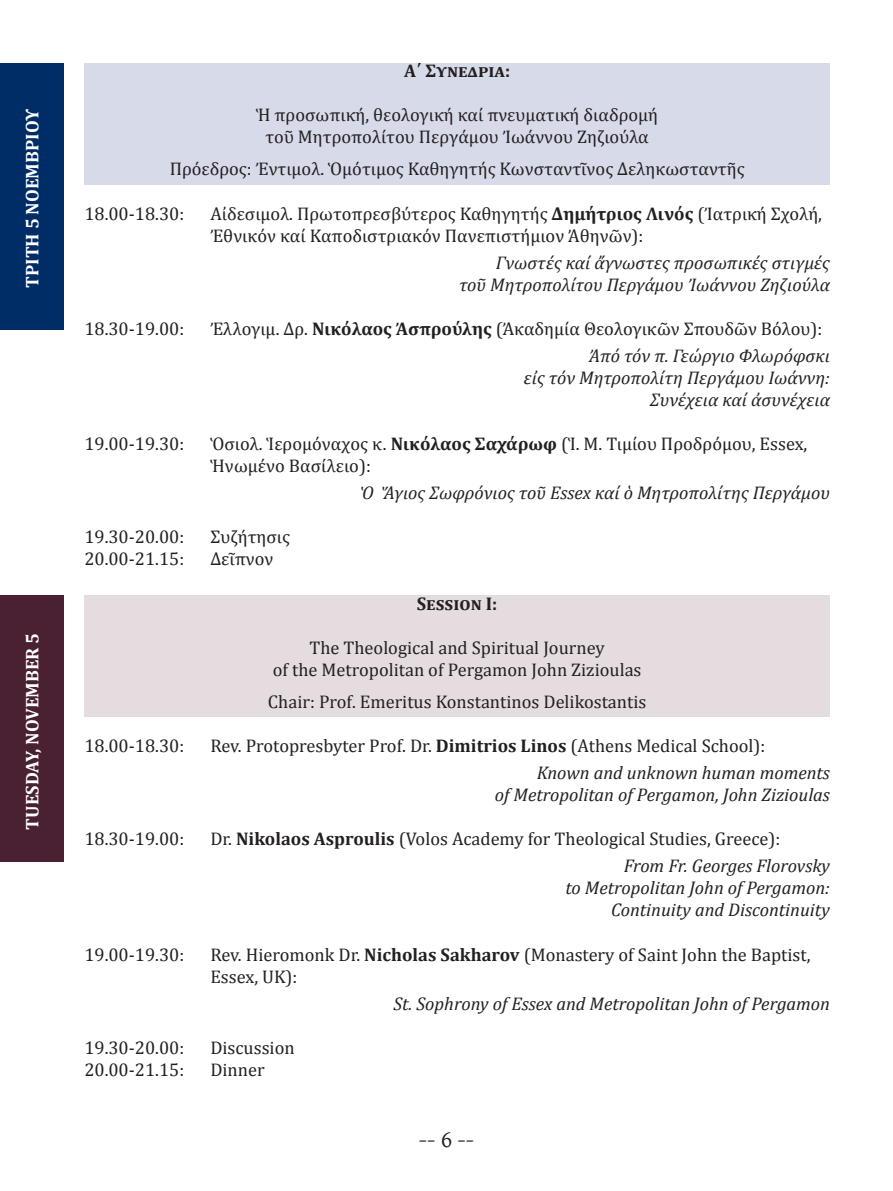
<style>
.page{position:relative;width:893px;height:1191px;background:#fff}
.page>*{position:absolute;margin:0;border:0;box-sizing:border-box;transform-origin:0 0}
.t1{font:24.5px "Gentium";color:#231f20}
.t2{font:18.38px/22.1px "Cambria";color:#231f20}
.t3{font:italic 18.38px/22.1px "Cambria";color:#231f20;text-align:right}
.t4{font:700 18.38px "Cambria";color:#fff}
.t5{font:700 18.38px "Cambria";color:#231f20}
.s1{font-weight:700}
.s2{font-style:italic}
</style>
<div class="page">
<div style="left:84px;top:595px;width:746px;height:122px;background:#e4dcdf"></div>
<div style="left:84px;top:63px;width:746px;height:122px;background:#d7dbe9"></div>
<div style="left:0;top:63px;width:63px;height:266px;background:#002d66"></div>
<div style="left:0;top:595px;width:63px;height:266px;background:#4a2132"></div>
<p class="t4" style="left:19px;top:288px;width:180px;rotate:-90deg">ΤΡΊΤΗ 5 ΝΟΕΜΒΡΊΟΥ</p>
<p class="t4" style="left:19px;top:829px;width:198px;rotate:-90deg">TUESDAY, NOVEMBER 5</p>
<p class="t5" style="left:404px;top:58px;width:108px">Α΄ Συνεδρία:</p>
<p class="t2" style="left:256px;top:104px;width:404px;text-align:center">Ἡ προσωπική, θεολογική καί πνευματική διαδρομή τοῦ Μητροπολίτου Περγάμου Ἰωάννου Ζηζιούλα</p>
<p class="t2" style="left:170px;top:158px;width:576px">Πρόεδρος: Ἐντιμολ. Ὁμότιμος Καθηγητής Κωνσταντῖνος Δεληκωσταντῆς</p>
<p class="t2" style="left:84px;top:202px;width:101px">18.00-18.30:</p>
<p class="t2" style="left:210px;top:202px;width:613px">Αἰδεσιμολ. Πρωτοπρεσβύτερος Καθηγητής <span class="s1">Δημήτριος Λινός</span> (Ἰατρική Σχολή,<br>Ἐθνικόν καί Καποδιστριακόν Πανεπιστήμιον Ἀθηνῶν):</p>
<p class="t3" style="left:459px;top:250px;width:372px">Γνωστές καί ἄγνωστες προσωπικές στιγμές<br>τοῦ Μητροπολίτου Περγάμου Ἰωάννου Ζηζιούλα</p>
<p class="t2" style="left:84px;top:317px;width:101px">18.30-19.00:</p>
<p class="t2" style="left:589px;top:315px;width:242px;line-height:26.9px;text-indent:-379px">Ἐλλογιμ. Δρ. <span class="s1">Νικόλαος Ἀσπρούλης</span> (Ἀκαδημία Θεολογικῶν Σπουδῶν Βόλου):<br><span class="s2">Ἀπό τόν π. Γεώργιο Φλωρόφσκι</span></p>
<p class="t3" style="left:524px;top:366px;width:308px">εἰς τόν Μητροπολίτη Περγάμου Ιωάννη:<br>Συνέχεια καί ἀσυνέχεια</p>
<p class="t2" style="left:84px;top:433px;width:101px">19.00-19.30:</p>
<p class="t2" style="left:210px;top:433px;width:599px">Ὁσιολ. Ἱερομόναχος κ. <span class="s1">Νικόλαος Σαχάρωφ</span> (Ἱ. Μ. Τιμίου Προδρόμου, Essex,<br>Ἡνωμένο Βασίλειο):</p>
<p class="t3" style="left:360px;top:481px;width:471px">Ὁ Ἅγιος Σωφρόνιος τοῦ Essex καί ὁ Μητροπολίτης Περγάμου</p>
<p class="t2" style="left:84px;top:526px;width:101px">19.30-20.00:</p>
<p class="t2" style="left:210px;top:526px;width:81px">Συζήτησις</p>
<p class="t2" style="left:84px;top:548px;width:101px">20.00-21.15:</p>
<p class="t2" style="left:210px;top:548px;width:65px">Δεῖπνον</p>
<p class="t5" style="left:417px;top:590px;width:82px">Session Ι:</p>
<p class="t2" style="left:273px;top:636px;width:370px;text-align:center">The Theological and Spiritual Journey<br>of the Metropolitan of Pergamon John Zizioulas</p>
<p class="t2" style="left:268px;top:690px;width:380px">Chair: Prof. Emeritus Konstantinos Delikostantis</p>
<p class="t2" style="left:84px;top:734px;width:101px">18.00-18.30:</p>
<p class="t2" style="left:537px;top:732px;width:295px;line-height:26.9px;text-indent:-326px">Rev. Protopresbyter Prof. Dr. <span class="s1">Dimitrios Linos</span> (Athens Medical School):<br><span class="s2">Known and unknown human moments</span></p>
<p class="t3" style="left:495px;top:783px;width:337px">of Metropolitan of Pergamon, John Zizioulas</p>
<p class="t2" style="left:84px;top:828px;width:101px">18.30-19.00:</p>
<p class="t2" style="left:624px;top:825px;width:208px;line-height:26.9px;text-indent:-413px">Dr. <span class="s1">Nikolaos Asproulis</span> (Volos Academy for Theological Studies, Greece):<br><span class="s2">From Fr. Georges Florovsky</span></p>
<p class="t3" style="left:565px;top:876px;width:266px">to Metropolitan John of Pergamon:<br>Continuity and Discontinuity</p>
<p class="t2" style="left:84px;top:943px;width:101px">19.00-19.30:</p>
<p class="t2" style="left:210px;top:943px;width:602px">Rev. Hieromonk Dr. <span class="s1">Nicholas Sakharov</span> (Monastery of Saint John the Baptist,<br>Essex, UK):</p>
<p class="t3" style="left:393px;top:991px;width:438px">St. Sophrony of Essex and Metropolitan John of Pergamon</p>
<p class="t2" style="left:84px;top:1036px;width:101px">19.30-20.00:</p>
<p class="t2" style="left:210px;top:1036px;width:86px">Discussion</p>
<p class="t2" style="left:84px;top:1058px;width:101px">20.00-21.15:</p>
<p class="t2" style="left:210px;top:1058px;width:56px">Dinner</p>
<h1 class="t1" style="left:419px;top:1120px;width:57px">-- 6 --</h1>
</div>
